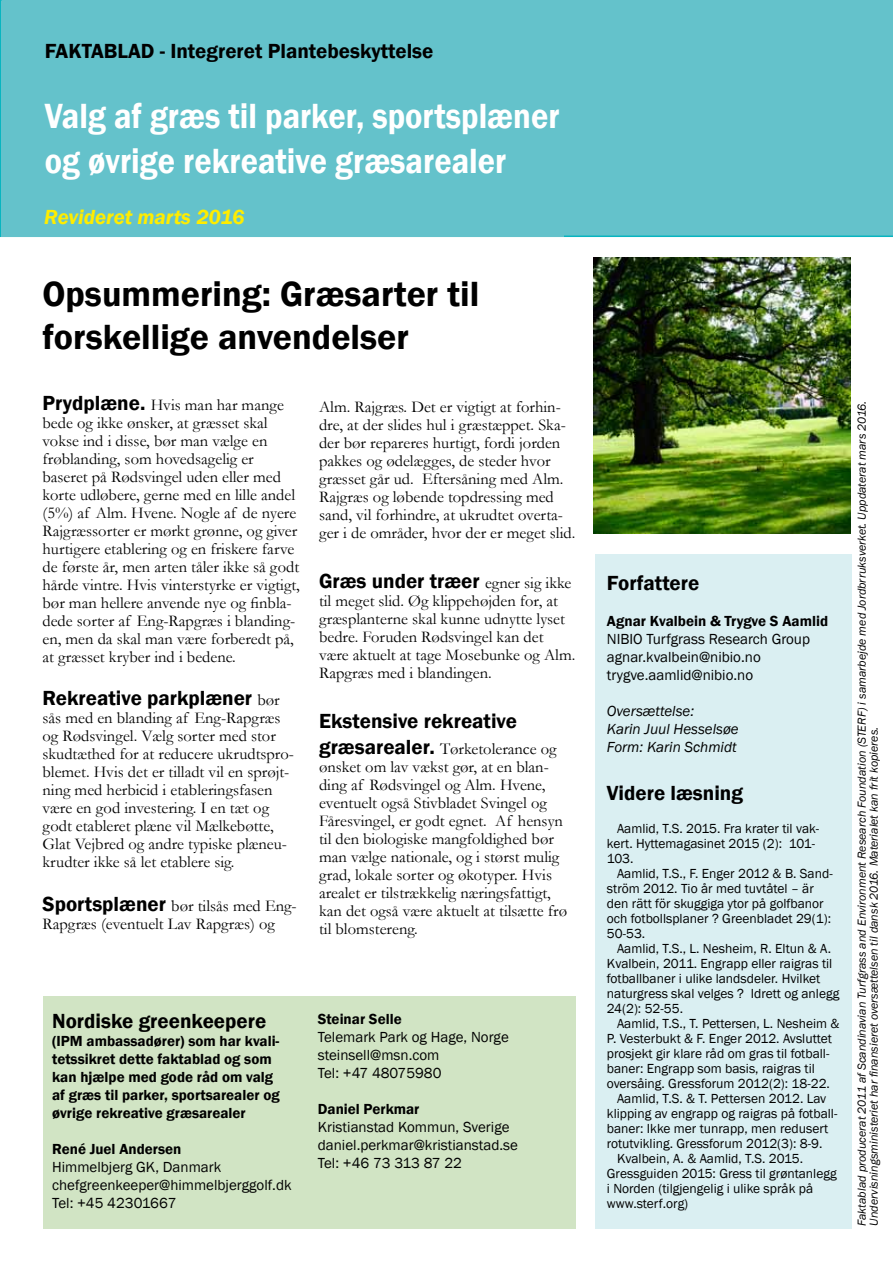
<style>
.page{position:relative;width:893px;height:1263px;background:#fff}
.page>*{position:absolute;margin:0;border:0;box-sizing:border-box;transform-origin:0 0}
.t1{font:600 36px/45px "Franklin Gothic";color:#fff;scale:.9 1}
.t2{font:600 36px/43.2px "Franklin Gothic";color:#000}
.t3{font:600 21px "Franklin Gothic";color:#000}
.t4{font:italic 600 21px "Franklin Gothic";color:#ffed00}
.t5{font:16.5px/18px "Garamond";color:#000}
.t6{font:15px/18px "Franklin Gothic";color:#000}
.t7{font:600 15px/18px "Franklin Gothic";color:#000}
.t8{font:italic 15px/18px "Franklin Gothic";color:#000}
.t9{font:13.5px/15px "Franklin Gothic";color:#000}
.t10{font:italic 12px/12px "Franklin Gothic";color:#000}
.s1{font-family:"Franklin Gothic";font-weight:600;font-size:21px}
.s2{font-family:"Garamond";font-weight:400;font-size:16.5px}
</style>
<div class="page">
<div style="left:43px;top:996px;width:533px;height:232px;background:#d1e4c4"></div>
<div style="left:0;top:0;width:893px;height:237px;background:#64c2cb"></div>
<div style="left:1px;top:2px;width:562px;height:235px;background:#64c2cb"></div>
<div style="left:595px;top:554px;width:257px;height:674px;background:#daeff2"></div>
<img style="left:593px;top:257px;width:257px;height:277px">
<p class="t3" style="left:45px;top:38px;width:390px">Faktablad - Integreret Plantebeskyttelse</p>
<h1 class="t1" style="left:45px;top:94px;width:573px">Valg af græs til parker, sportsplæner og øvrige rekreative græsarealer</h1>
<p class="t4" style="left:44px;top:203px;width:202px">Revideret marts 2016</p>
<h1 class="t2" style="left:43px;top:272px;width:438px">Opsummering: Græsarter til forskellige anvendelser</h1>
<p class="t5" style="left:43px;top:396px;width:259px"><span class="s1">Prydplæne.</span> Hvis man har mange bede og ikke ønsker, at græsset skal vokse ind i disse, bør man vælge en frøblanding, som hovedsagelig er baseret på Rødsvingel uden eller med korte udløbere, gerne med en lille andel (5%) af Alm. Hvene. Nogle af de nyere Rajgræssorter er mørkt grønne, og giver hurtigere etablering og en friskere farve de første år, men arten tåler ikke så godt hårde vintre. Hvis vinterstyrke er vigtigt, bør man hellere anvende nye og finbla&shy;dede sorter af Eng-Rapgræs i blanding&shy;en, men da skal man være forberedt på, at græsset kryber ind i bedene.</p>
<p class="t3" style="left:43px;top:685px;width:239px">Rekreative parkplæner <span class="s2">bør</span></p>
<p class="t5" style="left:43px;top:709px;width:253px">sås med en blanding af Eng-Rapgræs og Rødsvingel. Vælg sorter med stor skudtæthed for at reducere ukrudtspro&shy;blemet. Hvis det er tilladt vil en sprøjt&shy;ning med herbicid i etableringsfasen være en god investering. I en tæt og godt etableret plæne vil Mælkebøtte, Glat Vejbred og andre typiske plæneu&shy;krudter ikke så let etablere sig.</p>
<p class="t5" style="left:43px;top:896px;width:256px"><span class="s1">Sportsplæner</span> bør tilsås med Eng-<br>Rapgræs (eventuelt Lav Rapgræs) og</p>
<p class="t5" style="left:319px;top:397px;width:258px">Alm. Rajgræs. Det er vigtigt at forhin&shy;dre, at der slides hul i græstæppet. Ska&shy;der bør repareres hurtigt, fordi jorden pakkes og ødelægges, de steder hvor græsset går ud. Eftersåning med Alm.<br>Rajgræs og løbende topdressing med sand, vil forhindre, at ukrudtet overta&shy;ger i de områder, hvor der er meget slid.</p>
<p class="t3" style="left:319px;top:568px;width:254px">Græs under træer <span class="s2">egner sig ikke</span></p>
<p class="t5" style="left:319px;top:591px;width:258px">til meget slid. Øg klippehøjden for, at græsplanterne skal kunne udnytte lyset bedre. Foruden Rødsvingel kan det være aktuelt at tage Mosebunke og Alm.<br>Rapgræs med i blandingen.</p>
<p class="t3" style="left:319px;top:708px;width:199px">Ekstensive rekreative</p>
<p class="t5" style="left:319px;top:739px;width:250px"><span class="s1">græsarealer.</span> Tørketolerance og ønsket om lav vækst gør, at en blan&shy;ding af Rødsvingel og Alm. Hvene, eventuelt også Stivbladet Svingel og Fåresvingel, er godt egnet. Af hensyn til den biologiske mangfoldighed bør man vælge nationale, og i størst mulig grad, lokale sorter og økotyper. Hvis arealet er tilstrækkelig næringsfattigt, kan det også være aktuelt at tilsætte frø til blomstereng.</p>
<p class="t3" style="left:52px;top:1008px;width:216px">Nordiske greenkeepere</p>
<p class="t7" style="left:52px;top:1032px;width:229px">(IPM ambassadører) som har kvali&shy;tetssikret dette faktablad og som kan hjælpe med gode råd om valg af græs til parker, sportsarealer og øvrige rekreative græsarealer</p>
<p class="t7" style="left:52px;top:1140px;width:131px">René Juel Andersen</p>
<p class="t6" style="left:52px;top:1159px;width:241px">Himmelbjerg GK, Danmark chefgreenkeeper@himmelbjerggolf.dk<br>Tel: +45 42301667</p>
<p class="t7" style="left:318px;top:1010px;width:85px">Steinar Selle</p>
<p class="t6" style="left:318px;top:1028px;width:192px">Telemark Park og Hage, Norge steinsell@msn.com<br>Tel: +47 48075980</p>
<p class="t7" style="left:318px;top:1100px;width:103px">Daniel Perkmar</p>
<p class="t6" style="left:318px;top:1118px;width:202px">Kristianstad Kommun, Sverige daniel.perkmar@kristianstad.se<br>Tel: +46 73 313 87 22</p>
<p class="t3" style="left:607px;top:570px;width:94px">Forfattere</p>
<p class="t7" style="left:607px;top:612px;width:223px">Agnar Kvalbein &amp; Trygve S Aamlid</p>
<p class="t6" style="left:607px;top:630px;width:205px">NIBIO Turfgrass Research Group agnar.kvalbein@nibio.no trygve.aamlid@nibio.no</p>
<p class="t8" style="left:607px;top:702px;width:133px">Oversættelse:<br>Karin Juul Hesselsøe<br>Form: Karin Schmidt</p>
<p class="t3" style="left:607px;top:780px;width:138px">Videre læsning</p>
<p class="t9" style="left:607px;top:822px;width:214px;text-indent:10px">Aamlid, T.S. 2015. Fra krater til vak&shy;kert. Hyttemagasinet 2015 (2): 101-<br>103.</p>
<p class="t9" style="left:607px;top:867px;width:227px;text-indent:10px">Aamlid, T.S., F. Enger 2012 &amp; B. Sand&shy;ström 2012. Tio år med tuvtåtel – är den rätt för skuggiga ytor på golfbanor och fotbollsplaner ? Greenbladet 29(1):<br>50-53.</p>
<p class="t9" style="left:607px;top:942px;width:234px;text-indent:10px">Aamlid, T.S., L. Nesheim, R. Eltun &amp; A.<br>Kvalbein, 2011. Engrapp eller raigras til fotballbaner i ulike landsdeler. Hvilket naturgress skal velges ? Idrett og anlegg 24(2): 52-55.</p>
<p class="t9" style="left:617px;top:1017px;width:224px">Aamlid, T.S., T. Pettersen, L. Nesheim &amp;</p>
<p class="t9" style="left:607px;top:1032px;width:226px">P. Vesterbukt &amp; F. Enger 2012. Avsluttet</p>
<p class="t9" style="left:607px;top:1047px;width:224px">prosjekt gir klare råd om gras til fotball-</p>
<p class="t9" style="left:607px;top:1062px;width:209px">baner: Engrapp som basis, raigras til</p>
<p class="t9" style="left:607px;top:1077px;width:225px">oversåing. Gressforum 2012(2): 18-22.</p>
<p class="t9" style="left:617px;top:1092px;width:211px">Aamlid, T.S. &amp; T. Pettersen 2012. Lav</p>
<p class="t9" style="left:607px;top:1107px;width:232px">klipping av engrapp og raigras på fotball-</p>
<p class="t9" style="left:607px;top:1122px;width:223px">baner: Ikke mer tunrapp, men redusert</p>
<p class="t9" style="left:607px;top:1137px;width:217px">rotutvikling. Gressforum 2012(3): 8-9.</p>
<p class="t9" style="left:617px;top:1152px;width:188px">Kvalbein, A. &amp; Aamlid, T.S. 2015.</p>
<p class="t9" style="left:607px;top:1167px;width:231px">Gressguiden 2015: Gress til grøntanlegg</p>
<p class="t9" style="left:607px;top:1182px;width:208px">i Norden (tilgjengelig i ulike språk på</p>
<p class="t9" style="left:607px;top:1197px;width:83px">www.sterf.org)</p>
<p class="t10" style="left:856px;top:1226px;width:826px;rotate:-90deg">Faktablad producerat 2011 af Scandinavian Turfgrass and Environment Research Foundation (STERF) i samarbejde med Jordbrruksverket. Uppdaterat mars 2016.<br>Undervisningsministeriet har finansieret oversættelsen til dansk 2016. Materialet kan frit kopieres.</p>
</div>
